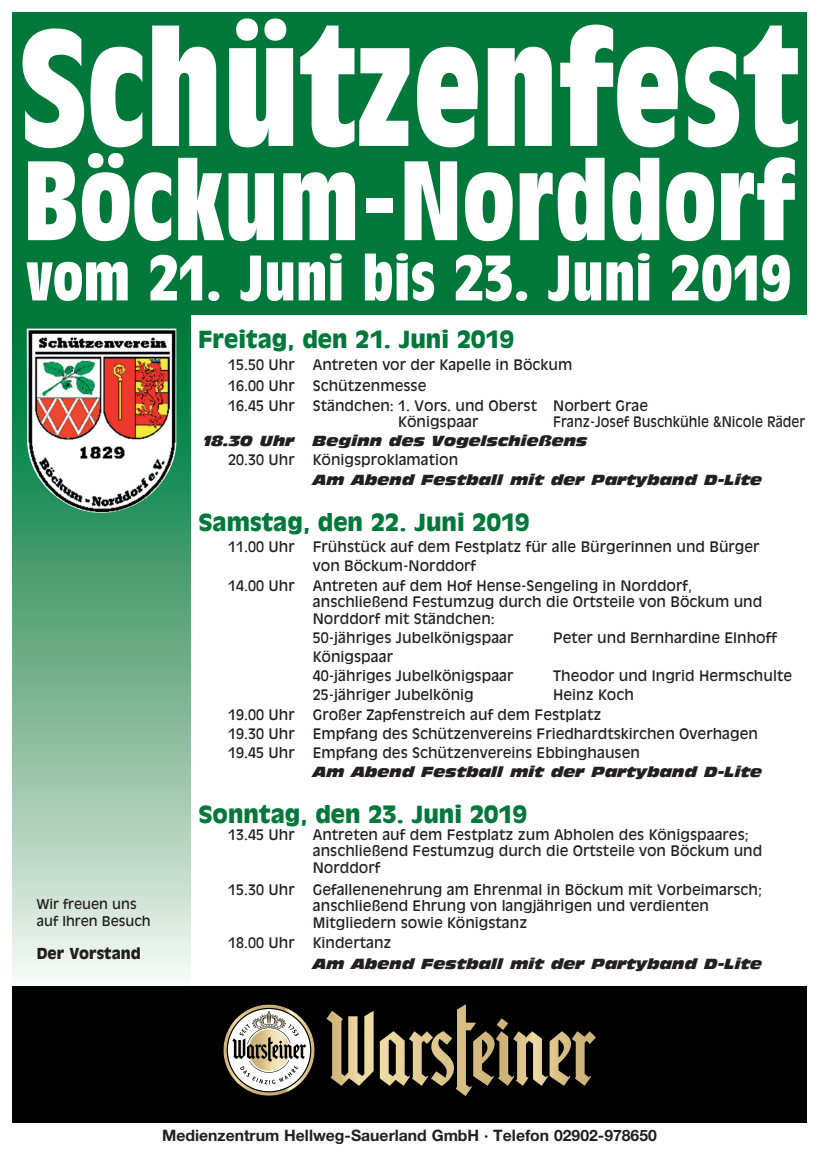
<style>
.page{position:relative;width:819px;height:1156px;background:#fff}
.page>*{position:absolute;margin:0;border:0;box-sizing:border-box;transform-origin:0 0}
.t1{font:700 condensed 161.26px "Antique Olive LT";color:#fff}
.t2{font:700 condensed 110.34px "Antique Olive LT";color:#fff;scale:1.07 1}
.t3{font:700 condensed 62.82px "Antique Olive LT";color:#fff;scale:1.09 1}
.t4{font:900 23.28px "Antique Olive LT";color:#00783a}
.t5{font:700 15.75px "Helvetica Neue LT";color:#231f20}
.t6{font:900 14.96px "Antique Olive LT";color:#231f20}
.t7{font:14.26px/16.6px "Antique Olive LT";color:#231f20}
.t8{font:italic 14.26px "Antique Olive LT Nord";color:#231f20}
.t9{font:14.26px "Antique Olive LT";color:#231f20;scale:.91 1}
.t10{font:13.3px/16.8px "Antique Olive LT";color:#231f20}
</style>
<div class="page">
<div style="left:12px;top:12px;width:794px;height:303px;background:#00783a"></div>
<svg style="left:12px;top:315px;width:178px;height:657px;background:#84bb9b"></svg>
<img style="left:27px;top:329px;width:149px;height:184px">
<div style="left:12px;top:986px;width:794px;height:136px;background:#000"></div>
<svg style="left:326px;top:1004px;width:270px;height:92px"></svg>
<svg style="left:223px;top:1004px;width:92px;height:92px"></svg>
<h1 class="t1" style="left:20px;top:-2px;width:780px">Schützenfest</h1>
<h2 class="t2" style="left:23px;top:139px;width:723px">Böckum-Norddorf</h2>
<h3 class="t3" style="left:26px;top:243px;width:703px">vom 21. Juni bis 23. Juni 2019</h3>
<h3 class="t4" style="left:198px;top:325px;width:317px">Freitag, den 21. Juni 2019</h3>
<p class="t7" style="left:228px;top:356px;width:68px">15.50 Uhr</p>
<p class="t7" style="left:313px;top:356px;width:261px">Antreten vor der Kapelle in Böckum</p>
<p class="t7" style="left:228px;top:378px;width:68px">16.00 Uhr</p>
<p class="t7" style="left:313px;top:378px;width:115px">Schützenmesse</p>
<p class="t7" style="left:228px;top:397px;width:68px">16.45 Uhr</p>
<p class="t7" style="left:398px;top:397px;width:251px;text-indent:-85px">Ständchen: 1. Vors. und Oberst Norbert Grae<br>Königspaar</p>
<p class="t9" style="left:553px;top:413px;width:278px">Franz-Josef Buschkühle &amp;Nicole Räder</p>
<p class="t8" style="left:203px;top:432px;width:93px">18.30 Uhr</p>
<p class="t8" style="left:313px;top:432px;width:276px">Beginn des Vogelschießens</p>
<p class="t7" style="left:228px;top:452px;width:68px">20.30 Uhr</p>
<p class="t7" style="left:313px;top:452px;width:147px">Königsproklamation</p>
<p class="t8" style="left:313px;top:470px;width:451px">Am Abend Festball mit der Partyband D-Lite</p>
<h3 class="t4" style="left:198px;top:508px;width:332px">Samstag, den 22. Juni 2019</h3>
<p class="t7" style="left:228px;top:539px;width:68px">11.00 Uhr</p>
<p class="t7" style="left:313px;top:537px;width:448px;line-height:19.2px">Frühstück auf dem Festplatz für alle Bürgerinnen und Bürger von Böckum-Norddorf</p>
<p class="t7" style="left:228px;top:577px;width:68px">14.00 Uhr</p>
<p class="t7" style="left:313px;top:577px;width:451px">Antreten auf dem Hof Hense-Sengeling in Norddorf, anschließend Festumzug durch die Ortsteile von Böckum und<br>Norddorf mit Ständchen:</p>
<p class="t7" style="left:313px;top:629px;width:202px">50-jähriges Jubelkönigspaar</p>
<p class="t7" style="left:553px;top:629px;width:225px">Peter und Bernhardine EInhoff</p>
<p class="t7" style="left:313px;top:647px;width:202px;line-height:19.2px">Königspaar<br>40-jähriges Jubelkönigspaar</p>
<p class="t7" style="left:553px;top:668px;width:240px">Theodor und Ingrid Hermschulte</p>
<p class="t10" style="left:37px;top:895px;width:115px">Wir freuen uns auf Ihren Besuch</p>
<p class="t6" style="left:37px;top:945px;width:105px">Der Vorstand</p>
<p class="t7" style="left:313px;top:687px;width:162px">25-jähriger Jubelkönig</p>
<p class="t7" style="left:553px;top:687px;width:82px">Heinz Koch</p>
<p class="t7" style="left:228px;top:706px;width:68px">19.00 Uhr</p>
<p class="t7" style="left:313px;top:706px;width:290px">Großer Zapfenstreich auf dem Festplatz</p>
<p class="t7" style="left:228px;top:725px;width:68px">19.30 Uhr</p>
<p class="t7" style="left:313px;top:725px;width:446px">Empfang des Schützenvereins Friedhardtskirchen Overhagen</p>
<p class="t7" style="left:228px;top:744px;width:68px">19.45 Uhr</p>
<p class="t7" style="left:313px;top:744px;width:328px">Empfang des Schützenvereins Ebbinghausen</p>
<p class="t8" style="left:313px;top:763px;width:451px">Am Abend Festball mit der Partyband D-Lite</p>
<h3 class="t4" style="left:198px;top:800px;width:330px">Sonntag, den 23. Juni 2019</h3>
<p class="t7" style="left:228px;top:826px;width:68px">13.45 Uhr</p>
<p class="t7" style="left:313px;top:826px;width:451px">Antreten auf dem Festplatz zum Abholen des Königspaares; anschließend Festumzug durch die Ortsteile von Böckum und<br>Norddorf</p>
<p class="t7" style="left:228px;top:881px;width:68px">15.30 Uhr</p>
<p class="t7" style="left:313px;top:881px;width:450px">Gefallenenehrung am Ehrenmal in Böckum mit Vorbeimarsch; anschließend Ehrung von langjährigen und verdienten<br>Mitgliedern sowie Königstanz</p>
<p class="t7" style="left:228px;top:935px;width:68px">18.00 Uhr</p>
<p class="t7" style="left:313px;top:935px;width:80px">Kindertanz</p>
<p class="t8" style="left:313px;top:954px;width:451px">Am Abend Festball mit der Partyband D-Lite</p>
<p class="t5" style="left:162px;top:1125px;width:496px">Medienzentrum Hellweg-Sauerland GmbH · Telefon 02902-978650</p>
</div>
